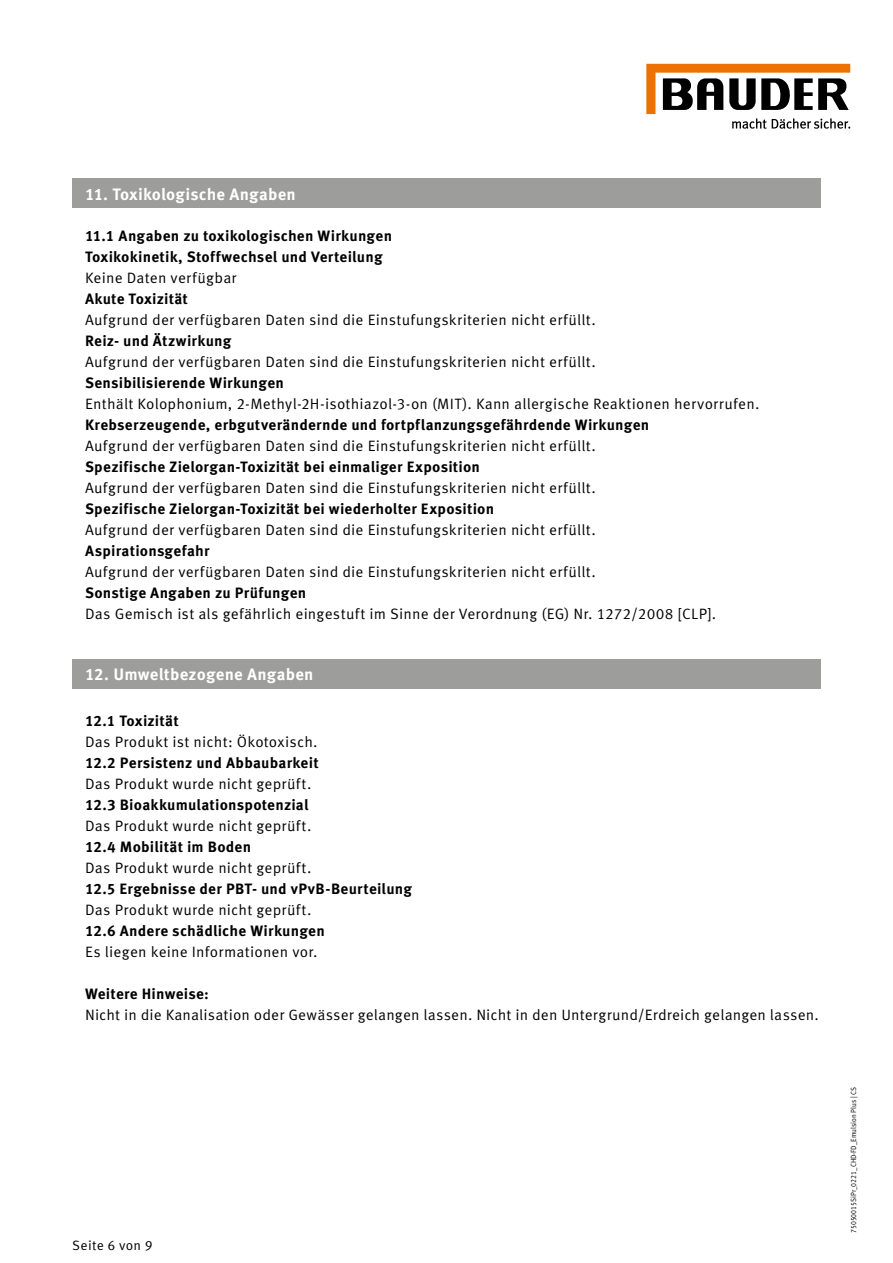
<style>
.page{position:relative;width:893px;height:1263px;background:#fff}
.page>*{position:absolute;margin:0;border:0;box-sizing:border-box;transform-origin:0 0}
.t1{font:700 16.5px "Meta Correspondence Pro";letter-spacing:.01em;color:#fff}
.t2{font:15px "Meta Correspondence Pro";letter-spacing:.01em;color:#000}
.t3{font:700 15px/21px "Meta Correspondence Pro";letter-spacing:.01em;color:#000}
.t4{font:13.5px "Meta Correspondence Pro";letter-spacing:.02em;color:#000}
.t5{font:7.5px "Meta Correspondence Pro";color:#000;scale:.9 1}
</style>
<div class="page">
<svg style="left:646px;top:64px;width:204px;height:65px"></svg>
<div style="left:72px;top:659px;width:749px;height:30px;background:#9d9d9c"></div>
<div style="left:72px;top:179px;width:749px;height:29px;background:#9d9d9c"></div>
<p class="t1" style="left:85px;top:181px;width:212px">11. Toxikologische Angaben</p>
<p class="t3" style="left:85px;top:224px;width:309px">11.1 Angaben zu toxikologischen Wirkungen<br>Toxikokinetik, Stoffwechsel und Verteilung</p>
<p class="t2" style="left:85px;top:266px;width:153px">Keine Daten verfügbar</p>
<p class="t3" style="left:85px;top:287px;width:104px">Akute Toxizität</p>
<p class="t2" style="left:85px;top:308px;width:512px">Aufgrund der verfügbaren Daten sind die Einstufungskriterien nicht erfüllt.</p>
<p class="t3" style="left:85px;top:329px;width:148px">Reiz- und Ätzwirkung</p>
<p class="t2" style="left:85px;top:350px;width:512px">Aufgrund der verfügbaren Daten sind die Einstufungskriterien nicht erfüllt.</p>
<p class="t3" style="left:85px;top:371px;width:200px">Sensibilisierende Wirkungen</p>
<p class="t2" style="left:85px;top:392px;width:676px">Enthält Kolophonium, 2-Methyl-2H-isothiazol-3-on (MIT). Kann allergische Reaktionen hervorrufen.</p>
<p class="t3" style="left:85px;top:413px;width:566px">Krebserzeugende, erbgutverändernde und fortpflanzungsgefährdende Wirkungen</p>
<p class="t2" style="left:85px;top:434px;width:512px">Aufgrund der verfügbaren Daten sind die Einstufungskriterien nicht erfüllt.</p>
<p class="t3" style="left:85px;top:455px;width:396px">Spezifische Zielorgan-Toxizität bei einmaliger Exposition</p>
<p class="t2" style="left:85px;top:476px;width:512px">Aufgrund der verfügbaren Daten sind die Einstufungskriterien nicht erfüllt.</p>
<p class="t3" style="left:85px;top:497px;width:411px">Spezifische Zielorgan-Toxizität bei wiederholter Exposition</p>
<p class="t2" style="left:85px;top:518px;width:512px">Aufgrund der verfügbaren Daten sind die Einstufungskriterien nicht erfüllt.</p>
<p class="t3" style="left:85px;top:539px;width:126px">Aspirationsgefahr</p>
<p class="t2" style="left:85px;top:560px;width:512px">Aufgrund der verfügbaren Daten sind die Einstufungskriterien nicht erfüllt.</p>
<p class="t3" style="left:85px;top:581px;width:223px">Sonstige Angaben zu Prüfungen</p>
<p class="t2" style="left:85px;top:602px;width:633px">Das Gemisch ist als gefährlich eingestuft im Sinne der Verordnung (EG) Nr. 1272/2008 [CLP].</p>
<p class="t1" style="left:85px;top:662px;width:230px">12. Umweltbezogene Angaben</p>
<p class="t3" style="left:85px;top:709px;width:95px">12.1 Toxizität</p>
<p class="t2" style="left:85px;top:730px;width:234px">Das Produkt ist nicht: Ökotoxisch.</p>
<p class="t3" style="left:85px;top:751px;width:235px">12.2 Persistenz und Abbaubarkeit</p>
<p class="t2" style="left:85px;top:772px;width:228px">Das Produkt wurde nicht geprüft.</p>
<p class="t3" style="left:85px;top:793px;width:225px">12.3 Bioakkumulationspotenzial</p>
<p class="t2" style="left:85px;top:814px;width:228px">Das Produkt wurde nicht geprüft.</p>
<p class="t3" style="left:85px;top:835px;width:168px">12.4 Mobilität im Boden</p>
<p class="t2" style="left:85px;top:856px;width:228px">Das Produkt wurde nicht geprüft.</p>
<p class="t3" style="left:85px;top:877px;width:328px">12.5 Ergebnisse der PBT- und vPvB-Beurteilung</p>
<p class="t2" style="left:85px;top:898px;width:228px">Das Produkt wurde nicht geprüft.</p>
<p class="t3" style="left:85px;top:919px;width:241px">12.6 Andere schädliche Wirkungen</p>
<p class="t2" style="left:85px;top:940px;width:234px">Es liegen keine Informationen vor.</p>
<p class="t3" style="left:85px;top:982px;width:125px">Weitere Hinweise:</p>
<p class="t2" style="left:85px;top:1003px;width:735px">Nicht in die Kanalisation oder Gewässer gelangen lassen. Nicht in den Untergrund/Erdreich gelangen lassen.</p>
<p class="t4" style="left:72px;top:1235px;width:82px">Seite 6 von 9</p>
<p class="t5" style="left:848px;top:1233px;width:164px;rotate:-90deg">75050015SiPr_0221_CHD-FD_Emulsion Plus | CS</p>
</div>
